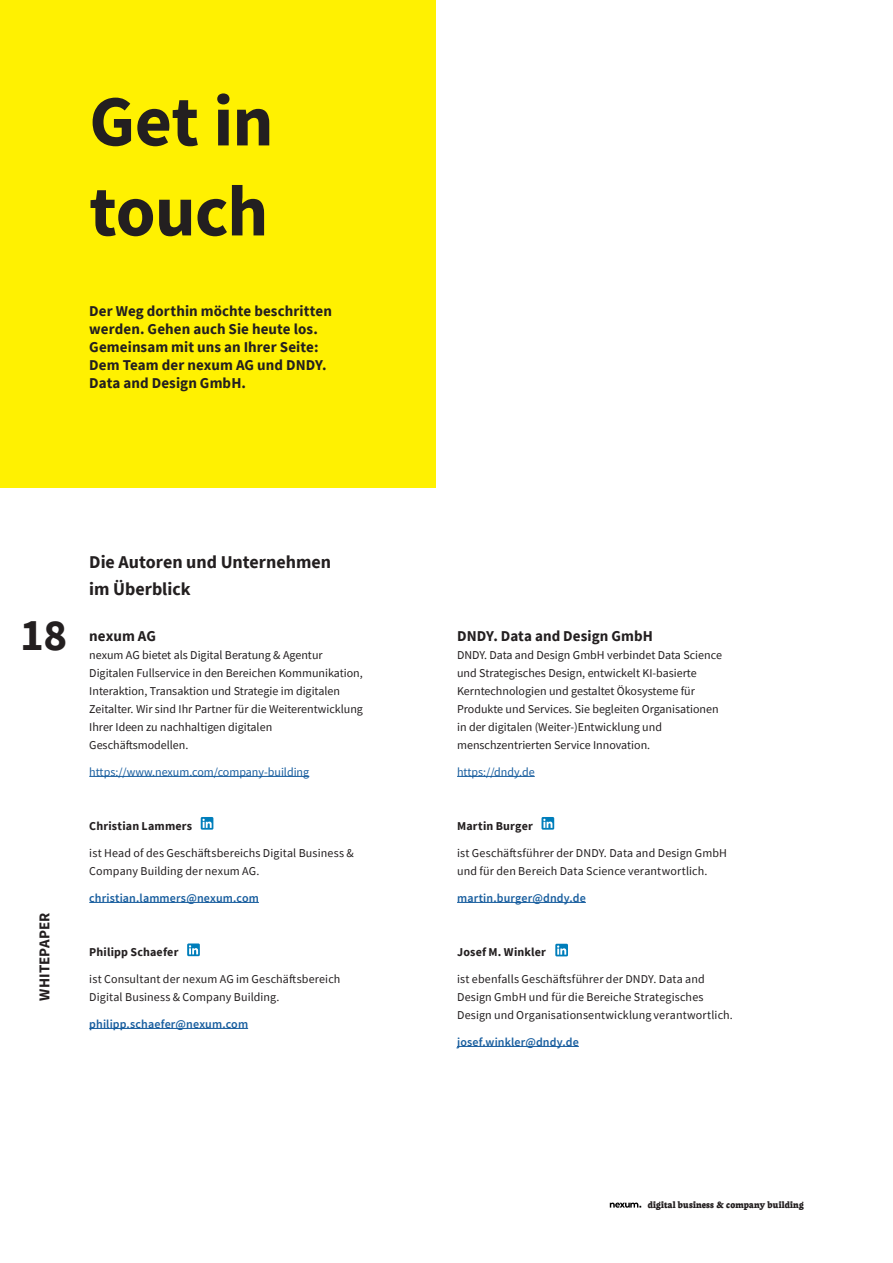
<style>
.page{position:relative;width:893px;height:1263px;background:#fff}
.page>*{position:absolute;margin:0;border:0;box-sizing:border-box;transform-origin:0 0}
.H1_-_Left{font:700 72px/90px "Source Sans Pro";letter-spacing:-.01em;color:#231f20}
.t1{font:700 45px "Source Sans Pro";color:#231f20}
.H2_-_Left{font:700 18px/27px "Source Sans Pro";color:#231f20}
.T1_-_Left{font:700 15px/18px "Source Sans Pro";letter-spacing:.005em;color:#231f20}
.H2_-_Left-2{font:700 15px "Source Sans Pro";letter-spacing:.005em;color:#231f20}
.T1_-_Left-2{font:12px/18px "Source Sans Pro";letter-spacing:.005em;color:#231f20}
.Body_Text{font:12px/18px "Source Sans Pro";color:#231f20}
.T1_-_Left-3{font:600 12px "Source Sans Pro";letter-spacing:.01em;color:#175d9e}
.T1_-_Left-4{font:700 12px "Source Sans Pro";letter-spacing:.015em;color:#231f20}
.T1_-_Left-5{font:12px "Source Sans Pro";color:#175d9e}
.Body_Text-2{font:12px "Source Sans Pro";color:#175d9e}
.t2{font:800 10.5px "Neuton";letter-spacing:.02em;color:#231f20}
</style>
<div class="page">
<div style="left:0;top:0;width:436px;height:487px;background:#fff101"></div>
<hr style="left:89px;top:776px;width:220px;height:1px;background:#175d9e">
<hr style="left:457px;top:776px;width:78px;height:1px;background:#175d9e">
<hr style="left:457px;top:902px;width:129px;height:1px;background:#175d9e">
<hr style="left:457px;top:1046px;width:122px;height:1px;background:#175d9e">
<hr style="left:89px;top:902px;width:170px;height:1px;background:#175d9e">
<hr style="left:89px;top:1028px;width:159px;height:1px;background:#175d9e">
<div style="left:201px;top:817px;width:12px;height:13px;background:#007ebb"></div>
<svg style="left:202px;top:819px;width:10px;height:9px"></svg>
<svg style="left:541px;top:817px;width:13px;height:13px"></svg>
<svg style="left:543px;top:819px;width:9px;height:9px"></svg>
<svg style="left:555px;top:944px;width:13px;height:12px"></svg>
<svg style="left:557px;top:945px;width:9px;height:10px"></svg>
<svg style="left:187px;top:943px;width:13px;height:13px"></svg>
<svg style="left:189px;top:945px;width:9px;height:9px"></svg>
<svg style="left:610px;top:1202px;width:31px;height:6px"></svg>
<p class="H1_-_Left" style="left:89px;top:75px;width:186px">Get in touch</p>
<p class="T1_-_Left" style="left:89px;top:302px;width:244px">Der Weg dorthin möchte beschritten werden. Gehen auch Sie heute los.<br>Gemeinsam mit uns an Ihrer Seite:<br>Dem Team der nexum AG und DNDY.<br>Data and Design GmbH.</p>
<h2 class="t1" style="left:20px;top:604px;width:49px">18</h2>
<p class="T1_-_Left" style="left:35px;top:1000px;width:89px;rotate:-90deg">WHITEPAPER</p>
<p class="H2_-_Left" style="left:89px;top:549px;width:243px">Die Autoren und Unternehmen im Überblick</p>
<p class="H2_-_Left-2" style="left:89px;top:625px;width:68px">nexum AG</p>
<p class="T1_-_Left-2" style="left:89px;top:645px;width:275px">nexum AG bietet als Digital Beratung &amp; Agentur Digitalen Fullservice in den Bereichen Kommunikation, Interaktion, Transaktion und Strategie im digitalen Zeitalter. Wir sind Ihr Partner für die Weiterentwicklung Ihrer Ideen zu nachhaltigen digitalen Geschäftsmodellen.</p>
<p class="T1_-_Left-5" style="left:89px;top:764px;width:221px">https://www.nexum.com/company-building</p>
<p class="T1_-_Left-4" style="left:89px;top:817px;width:104px">Christian Lammers</p>
<p class="T1_-_Left-2" style="left:89px;top:843px;width:266px">ist Head of des Geschäftsbereichs Digital Business &amp;<br>Company Building der nexum AG.</p>
<p class="T1_-_Left-3" style="left:89px;top:890px;width:171px">christian.lammers@nexum.com</p>
<p class="T1_-_Left-4" style="left:89px;top:943px;width:91px">Philipp Schaefer</p>
<p class="T1_-_Left-2" style="left:89px;top:969px;width:253px">ist Consultant der nexum AG im Geschäftsbereich<br>Digital Business &amp; Company Building.</p>
<p class="T1_-_Left-3" style="left:89px;top:1016px;width:160px">philipp.schaefer@nexum.com</p>
<p class="H2_-_Left-2" style="left:457px;top:625px;width:197px">DNDY. Data and Design GmbH</p>
<p class="Body_Text" style="left:457px;top:645px;width:266px">DNDY. Data and Design GmbH verbindet Data Science und Strategisches Design, entwickelt KI-basierte Kerntechnologien und gestaltet Ökosysteme für Produkte und Services. Sie begleiten Organisationen in der digitalen (Weiter-)Entwicklung und menschzentrierten Service Innovation.</p>
<p class="Body_Text-2" style="left:457px;top:764px;width:79px">https://dndy.de</p>
<p class="T1_-_Left-4" style="left:457px;top:817px;width:77px">Martin Burger</p>
<p class="T1_-_Left-2" style="left:457px;top:843px;width:271px">ist Geschäftsführer der DNDY. Data and Design GmbH und für den Bereich Data Science verantwortlich.</p>
<p class="T1_-_Left-3" style="left:457px;top:890px;width:130px">martin.burger@dndy.de</p>
<p class="T1_-_Left-4" style="left:457px;top:943px;width:90px">Josef M. Winkler</p>
<p class="T1_-_Left-2" style="left:457px;top:969px;width:277px">ist ebenfalls Geschäftsführer der DNDY. Data and<br>Design GmbH und für die Bereiche Strategisches<br>Design und Organisationsentwicklung verantwortlich.</p>
<p class="T1_-_Left-3" style="left:457px;top:1034px;width:123px">josef.winkler@dndy.de</p>
<p class="t2" style="left:648px;top:1199px;width:157px">digital business &amp; company building</p>
</div>
